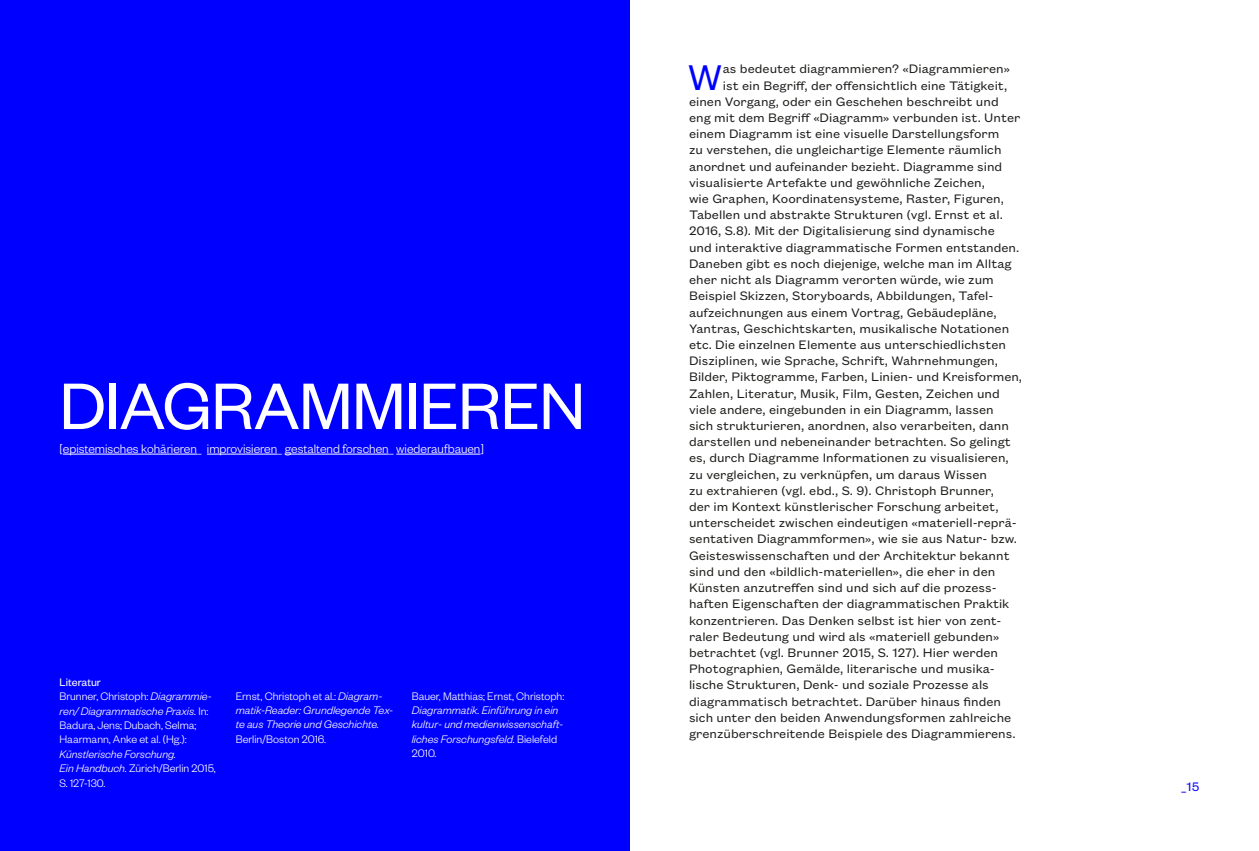
<style>
.page{position:relative;width:1259px;height:851px;background:#fff}
.page>*{position:absolute;margin:0;border:0;box-sizing:border-box;transform-origin:0 0}
.t1{font:72px "Founders Grotesk";letter-spacing:-.01em;color:#fff}
.t2{font:39.15px "Founders Grotesk Text";color:#00f}
.t3{font:13.5px "Founders Grotesk Text";color:#1d1d1b}
.t4{font:300 13.5px "Founders Grotesk";color:#fff}
.t5{font:13.5px "Founders Grotesk Text";color:#00f}
.t6{font:italic 300 12px/14.4px "Founders Grotesk";color:#fff}
.t7{font:300 12px/14.4px "Founders Grotesk";color:#fff}
.s1{font-weight:400}
.s2{font-style:italic}
.s3{font-style:normal}
</style>
<div class="page">
<div style="left:0;top:0;width:629px;height:850px;background:#00f"></div>
<hr style="left:63px;top:454px;width:134px;height:1px;background:#fff">
<hr style="left:207px;top:454px;width:70px;height:1px;background:#fff">
<hr style="left:285px;top:454px;width:104px;height:1px;background:#fff">
<hr style="left:396px;top:454px;width:84px;height:1px;background:#fff">
<h1 class="t1" style="left:60px;top:362px;width:527px">DIAGRAMMIEREN</h1>
<p class="t4" style="left:60px;top:440px;width:426px">[epistemisches kohärieren_ improvisieren_ gestaltend forschen_ wiederaufbauen]</p>
<p class="t7" style="left:60px;top:674px;width:154px"><span class="s1">Literatur<br></span>Brunner, Christoph: <span class="s2">Diagrammie&shy;ren/ Diagrammatische Praxis.</span> In:<br>Badura, Jens; Dubach, Selma;<br>Haarmann, Anke et al. (Hg.):</p>
<p class="t6" style="left:60px;top:746px;width:158px">Künstlerische Forschung.<br>Ein Handbuch. <span class="s3">Zürich/Berlin 2015,<br>S. 127-130.</span></p>
<p class="t6" style="left:236px;top:687px;width:159px"><span class="s3">Ernst, Christoph et al.:</span> Diagram&shy;matik-Reader: Grundlegende Tex&shy;te aus Theorie und Geschichte.</p>
<p class="t7" style="left:236px;top:731px;width:92px">Berlin/Boston 2016.</p>
<p class="t7" style="left:412px;top:687px;width:154px">Bauer, Matthias; Ernst, Christoph:</p>
<p class="t6" style="left:412px;top:702px;width:153px">Diagrammatik. Einführung in ein kultur- und medienwissenschaft&shy;liches Forschungsfeld. <span class="s3">Bielefeld<br>2010.</span></p>
<h2 class="t2" style="left:687px;top:50px;width:37px">W</h2>
<p class="t3" style="left:723px;top:60px;width:288px">as bedeutet diagrammieren? «Diagrammieren»</p>
<p class="t3" style="left:723px;top:76px;width:286px">ist ein Begriff, der offensichtlich eine Tätigkeit,</p>
<p class="t3" style="left:689px;top:92px;width:311px">einen Vorgang, oder ein Geschehen beschreibt und</p>
<p class="t3" style="left:689px;top:108px;width:333px">eng mit dem Begriff «Diagramm» verbunden ist. Unter</p>
<p class="t3" style="left:689px;top:125px;width:312px">einem Diagramm ist eine visuelle Darstellungsform</p>
<p class="t3" style="left:689px;top:141px;width:314px">zu verstehen, die ungleichartige Elemente räumlich</p>
<p class="t3" style="left:689px;top:157px;width:315px">anordnet und aufeinander bezieht. Diagramme sind</p>
<p class="t3" style="left:689px;top:173px;width:297px">visualisierte Artefakte und gewöhnliche Zeichen,</p>
<p class="t3" style="left:689px;top:189px;width:316px">wie Graphen, Koordinatensysteme, Raster, Figuren,</p>
<p class="t3" style="left:689px;top:206px;width:315px">Tabellen und abstrakte Strukturen (vgl. Ernst et al.</p>
<p class="t3" style="left:689px;top:222px;width:307px">2016, S.8). Mit der Digitalisierung sind dynamische</p>
<p class="t3" style="left:689px;top:238px;width:332px">und interaktive diagrammatische Formen entstanden.</p>
<p class="t3" style="left:689px;top:254px;width:324px">Daneben gibt es noch diejenige, welche man im Alltag</p>
<p class="t3" style="left:689px;top:270px;width:306px">eher nicht als Diagramm verorten würde, wie zum</p>
<p class="t3" style="left:689px;top:287px;width:306px">Beispiel Skizzen, Storyboards, Abbildungen, Tafel-</p>
<p class="t3" style="left:689px;top:303px;width:309px">aufzeichnungen aus einem Vortrag, Gebäudepläne,</p>
<p class="t3" style="left:689px;top:319px;width:322px">Yantras, Geschichtskarten, musikalische Notationen</p>
<p class="t3" style="left:689px;top:335px;width:318px">etc. Die einzelnen Elemente aus unterschiedlichsten</p>
<p class="t3" style="left:689px;top:351px;width:310px">Disziplinen, wie Sprache, Schrift, Wahrnehmungen,</p>
<p class="t3" style="left:689px;top:368px;width:335px">Bilder, Piktogramme, Farben, Linien- und Kreisformen,</p>
<p class="t3" style="left:689px;top:384px;width:312px">Zahlen, Literatur, Musik, Film, Gesten, Zeichen und</p>
<p class="t3" style="left:689px;top:400px;width:306px">viele andere, eingebunden in ein Diagramm, lassen</p>
<p class="t3" style="left:689px;top:416px;width:321px">sich strukturieren, anordnen, also verarbeiten, dann</p>
<p class="t3" style="left:689px;top:432px;width:323px">darstellen und nebeneinander betrachten. So gelingt</p>
<p class="t3" style="left:689px;top:449px;width:321px">es, durch Diagramme Informationen zu visualisieren,</p>
<p class="t3" style="left:689px;top:465px;width:299px">zu vergleichen, zu verknüpfen, um daraus Wissen</p>
<p class="t3" style="left:689px;top:481px;width:306px">zu extrahieren (vgl. ebd., S. 9). Christoph Brunner,</p>
<p class="t3" style="left:689px;top:497px;width:311px">der im Kontext künstlerischer Forschung arbeitet,</p>
<p class="t3" style="left:689px;top:513px;width:329px">unterscheidet zwischen eindeutigen «materiell-reprä-</p>
<p class="t3" style="left:689px;top:530px;width:329px">sentativen Diagrammformen», wie sie aus Natur- bzw.</p>
<p class="t3" style="left:689px;top:546px;width:322px">Geisteswissenschaften und der Architektur bekannt</p>
<p class="t3" style="left:689px;top:562px;width:308px">sind und den «bildlich-materiellen», die eher in den</p>
<p class="t3" style="left:689px;top:578px;width:309px">Künsten anzutreffen sind und sich auf die prozess-</p>
<p class="t3" style="left:689px;top:594px;width:322px">haften Eigenschaften der diagrammatischen Praktik</p>
<p class="t3" style="left:689px;top:611px;width:314px">konzentrieren. Das Denken selbst ist hier von zent-</p>
<p class="t3" style="left:689px;top:627px;width:312px">raler Bedeutung und wird als «materiell gebunden»</p>
<p class="t3" style="left:689px;top:643px;width:310px">betrachtet (vgl. Brunner 2015, S. 127). Hier werden</p>
<p class="t3" style="left:689px;top:659px;width:307px">Photographien, Gemälde, literarische und musika-</p>
<p class="t3" style="left:689px;top:675px;width:301px">lische Strukturen, Denk- und soziale Prozesse als</p>
<p class="t3" style="left:689px;top:692px;width:314px">diagrammatisch betrachtet. Darüber hinaus finden</p>
<p class="t3" style="left:689px;top:708px;width:324px">sich unter den beiden Anwendungsformen zahlreiche</p>
<p class="t3" style="left:689px;top:724px;width:328px">grenzüberschreitende Beispiele des Diagrammierens.</p>
<p class="t5" style="left:1181px;top:777px;width:20px">_15</p>
</div>
